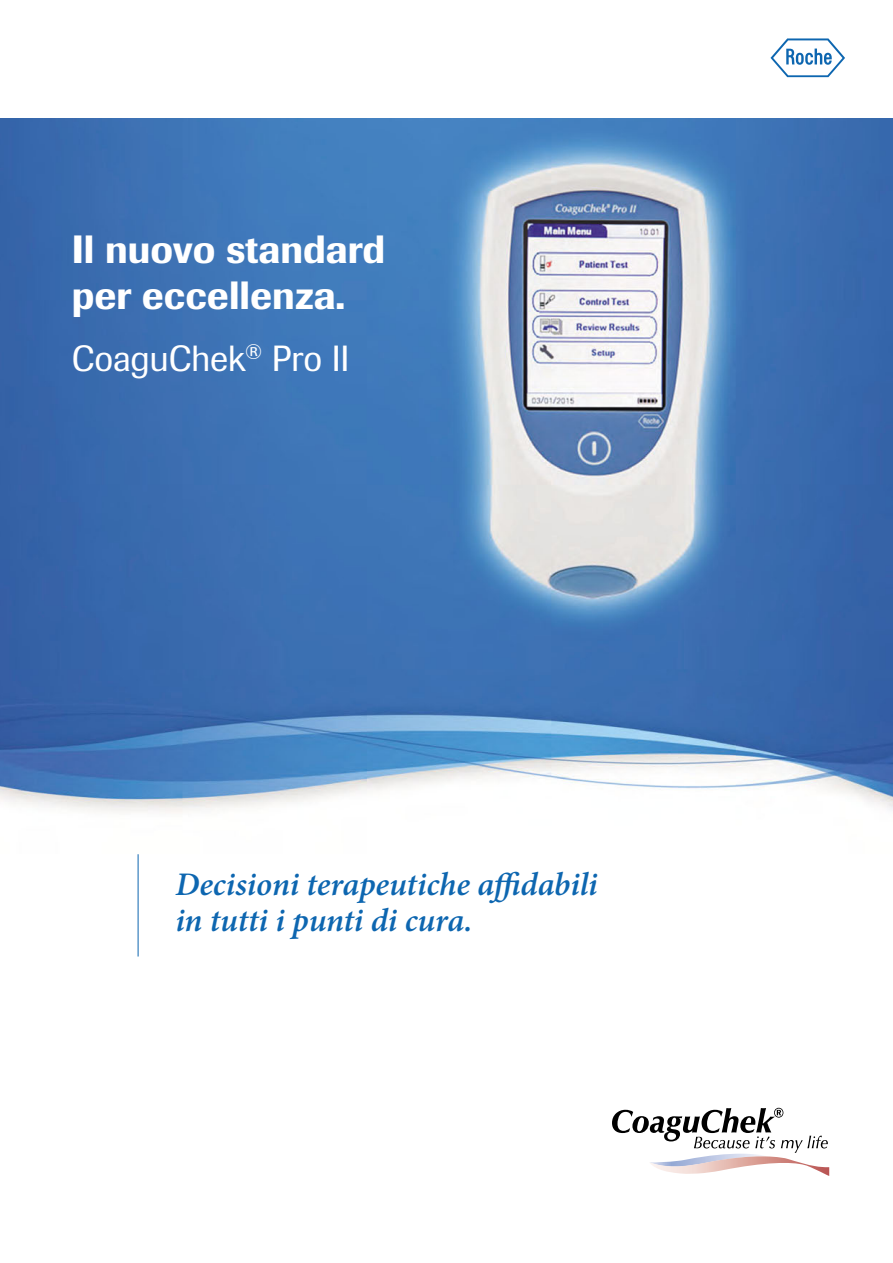
<style>
.page{position:relative;width:893px;height:1263px;background:#fff}
.page>*{position:absolute;margin:0;border:0;box-sizing:border-box;transform-origin:0 0}
.t1{font:500 39px/46.8px "Imago Pro";color:#fff}
.t2{font:36px "Imago Pro";letter-spacing:-.005em;color:#fff}
.t3{font:italic 600 33px/36px "Minion Pro";color:#0d66b0}
</style>
<div class="page">
<img style="left:0;top:118px;width:892px;height:839px">
<hr style="left:138px;top:854px;width:1px;height:103px;background:#0d66b0">
<svg style="left:770px;top:38px;width:75px;height:39px"></svg>
<svg style="left:612px;top:1108px;width:217px;height:68px"></svg>
<p class="t1" style="left:72px;top:229px;width:315px">Il nuovo standard per eccellenza.</p>
<p class="t2" style="left:72px;top:345px;width:279px">CoaguChek<sup>®</sup> Pro II</p>
<p class="t3" style="left:175px;top:865px;width:424px">Decisioni terapeutiche affidabili in tutti i punti di cura.</p>
</div>
